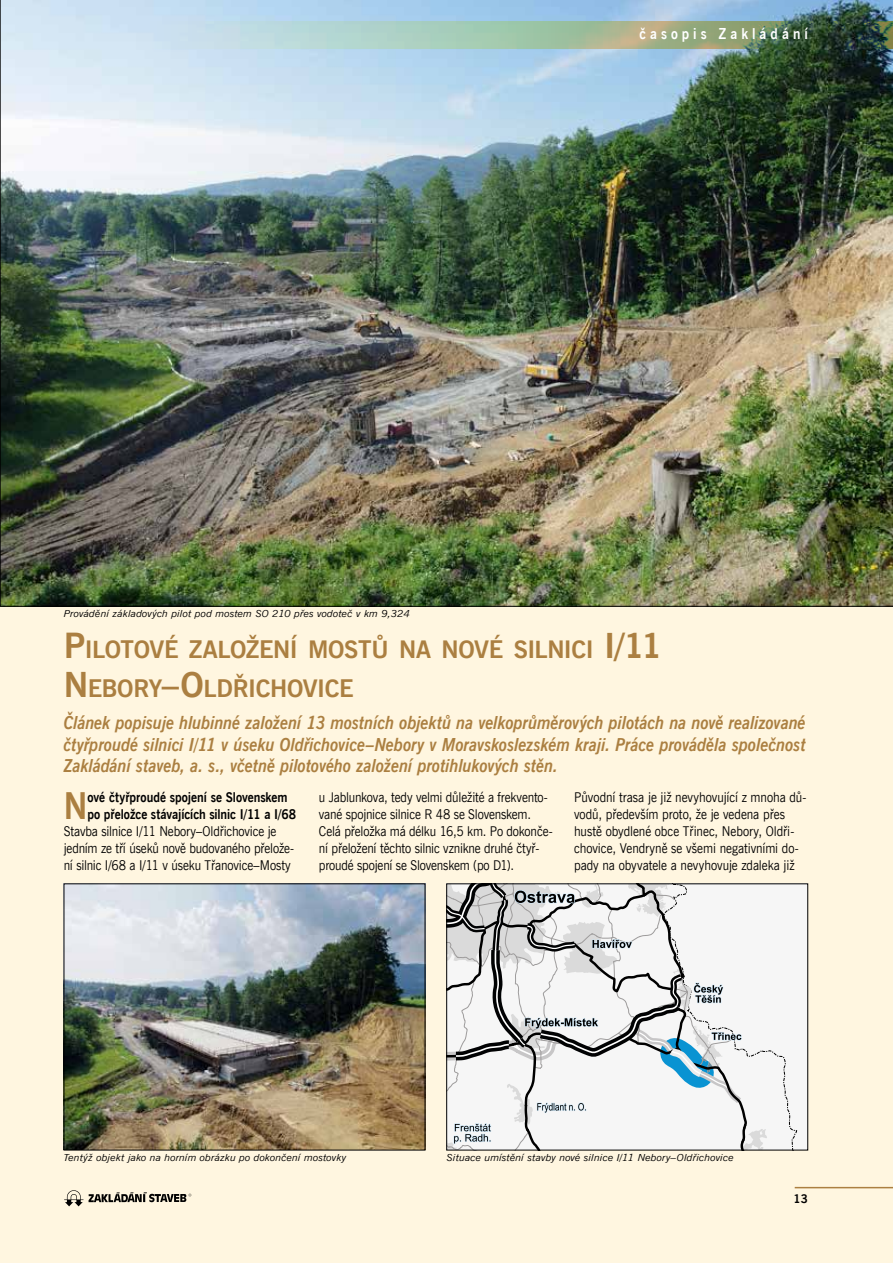
<style>
.page{position:relative;width:893px;height:1263px;background:#fff6e0}
.page>*{position:absolute;margin:0;border:0;box-sizing:border-box;transform-origin:0 0}
.t1{font:700 36.9px "News Gothic AT";color:#ab7f41;scale:.9 1}
.t2{font:700 24.15px/39px "News Gothic AT";letter-spacing:-.02em;color:#ab7f41}
.t3{font:italic 700 18px/21.6px "News Gothic AT";color:#ab7f41;text-align:justify;scale:.9 1}
.t4{font:700 15px "News Gothic AT";letter-spacing:.3em;color:#fff;scale:.9 1}
.t5{font:13.5px/17px "News Gothic AT";letter-spacing:-.01em;color:#000;scale:.9 1}
.t6{font:700 13.5px/17px "News Gothic AT";letter-spacing:-.005em;color:#000;scale:.9 1}
.t7{font:700 12px "News Gothic AT";color:#000}
.t8{font:italic 9.75px "News Gothic AT";letter-spacing:-.005em;color:#000;scale:1.11 1}
.s1{font-size:34.5px}
</style>
<div class="page">
<img style="left:0;top:0;width:893px;height:606px">
<img style="left:66px;top:886px;width:357px;height:262px">
<div style="left:767px;top:886px;width:39px;height:262px;background:#f6f6f6"></div>
<svg style="left:447px;top:886px;width:320px;height:265px;background:#d8dadb"></svg>
<svg style="left:89px;top:1192px;width:102px;height:10px"></svg>
<svg style="left:64px;top:1190px;width:19px;height:16px"></svg>
<hr style="left:795px;top:1187px;width:98px;height:1px;background:#ab7f41">
<svg style="left:0;top:21px;width:893px;height:28px;background:#a1baad"></svg>
<p class="t8" style="left:64px;top:607px;width:313px">Provádění základových pilot pod mostem SO 210 přes vodoteč v km 9,324</p>
<p class="t4" style="left:639px;top:25px;width:189px">časopis Zakládání</p>
<h2 class="t2" style="left:64px;top:630px;width:600px"><span class="s1">P</span>ILOTOVÉ ZALOŽENÍ MOSTŮ NA NOVÉ SILNICI <span class="s1">I/11<br>N</span> EBORY<span class="s1">–O</span>LDŘICHOVICE</h2>
<p class="t3" style="left:64px;top:712px;width:826px">Článek popisuje hlubinné založení 13 mostních objektů na velkoprůměrových pilotách na nově realizované čtyřproudé silnici I/11 v úseku Oldřichovice–Nebory v Moravskoslezském kraji. Práce prováděla společnost Zakládání staveb, a. s., včetně pilotového založení protihlukových stěn.</p>
<h1 class="t1" style="left:64px;top:783px;width:28px">N</h1>
<p class="t6" style="left:87px;top:789px;width:233px">ové čtyřproudé spojení se Slovenskem po přeložce stávajících silnic I/11 a I/68</p>
<p class="t5" style="left:64px;top:823px;width:258px">Stavba silnice I/11 Nebory–Oldřichovice je jedním ze tří úseků nově budovaného přelože&shy;ní silnic I/68 a I/11 v úseku Třanovice–Mosty</p>
<p class="t5" style="left:319px;top:789px;width:261px">u Jablunkova, tedy velmi důležité a frekvento&shy;vané spojnice silnice R 48 se Slovenskem.<br>Celá přeložka má délku 16,5 km. Po dokonče&shy;ní přeložení těchto silnic vznikne druhé čtyř&shy;proudé spojení se Slovenskem (po D1).</p>
<p class="t5" style="left:574px;top:789px;width:260px">Původní trasa je již nevyhovující z mnoha dů&shy;vodů, především proto, že je vedena přes hustě obydlené obce Třinec, Nebory, Oldři&shy;chovice, Vendryně se všemi negativními do&shy;pady na obyvatele a nevyhovuje zdaleka již</p>
<p class="t8" style="left:64px;top:1151px;width:256px">Tentýž objekt jako na horním obrázku po dokončení mostovky</p>
<p class="t8" style="left:446px;top:1151px;width:260px">Situace umístění stavby nové silnice I/11 Nebory–Oldřichovice</p>
<p class="t7" style="left:793px;top:1191px;width:16px">13</p>
</div>
